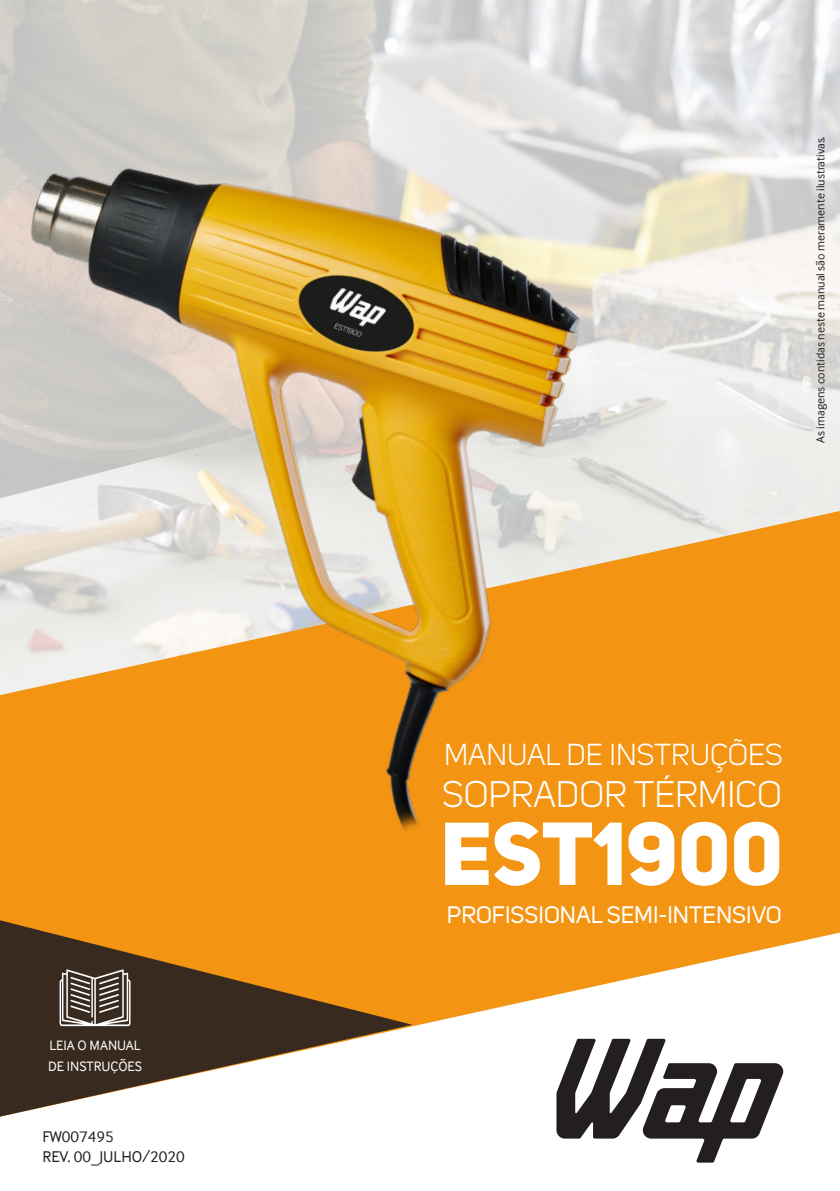
<style>
.page{position:relative;width:840px;height:1191px;background:#fff}
.page>*{position:absolute;margin:0;border:0;box-sizing:border-box;transform-origin:0 0}
.t1{font:800 88px "Uni Sans";color:#fff}
.t2{font:36.6px "Uni Sans";color:#fff}
.t3{font:30px "Uni Sans";color:#fff}
.t4{font:23.6px "Uni Sans";color:#fff}
.t5{font:16px/20px "Inter Face";color:#231f20}
.t6{font:14px/21px "Inter Face";color:#fff}
.t7{font:12px "Inter Face";color:#231f20}
</style>
<div class="page">
<svg style="left:412px;top:944px;width:376px;height:219px"></svg>
<svg style="left:556px;top:1038px;width:226px;height:124px"></svg>
<svg style="left:0;top:944px;width:412px;height:173px;fill:#382a1e"></svg>
<svg style="left:60px;top:969px;width:70px;height:57px"></svg>
<img style="left:0;top:0;width:839px;height:944px">
<p class="t6" style="left:48px;top:1034px;width:95px">LEIA O MANUAL<br>DE INSTRUÇÕES</p>
<h3 class="t5" style="left:43px;top:1127px;width:144px">FW007495<br>REV. 00_JULHO/2020</h3>
<p class="t7" style="left:813px;top:443px;width:308px;rotate:-90deg">As imagens contidas neste manual são meramente ilustrativas.</p>
<h3 class="t3" style="left:444px;top:737px;width:340px">MANUAL DE INSTRUÇÕES</h3>
<h2 class="t2" style="left:442px;top:773px;width:341px">SOPRADOR TÉRMICO</h2>
<h1 class="t1" style="left:440px;top:797px;width:344px">EST1900</h1>
<h3 class="t4" style="left:446px;top:901px;width:336px">PROFISSIONAL SEMI-INTENSIVO</h3>
</div>
